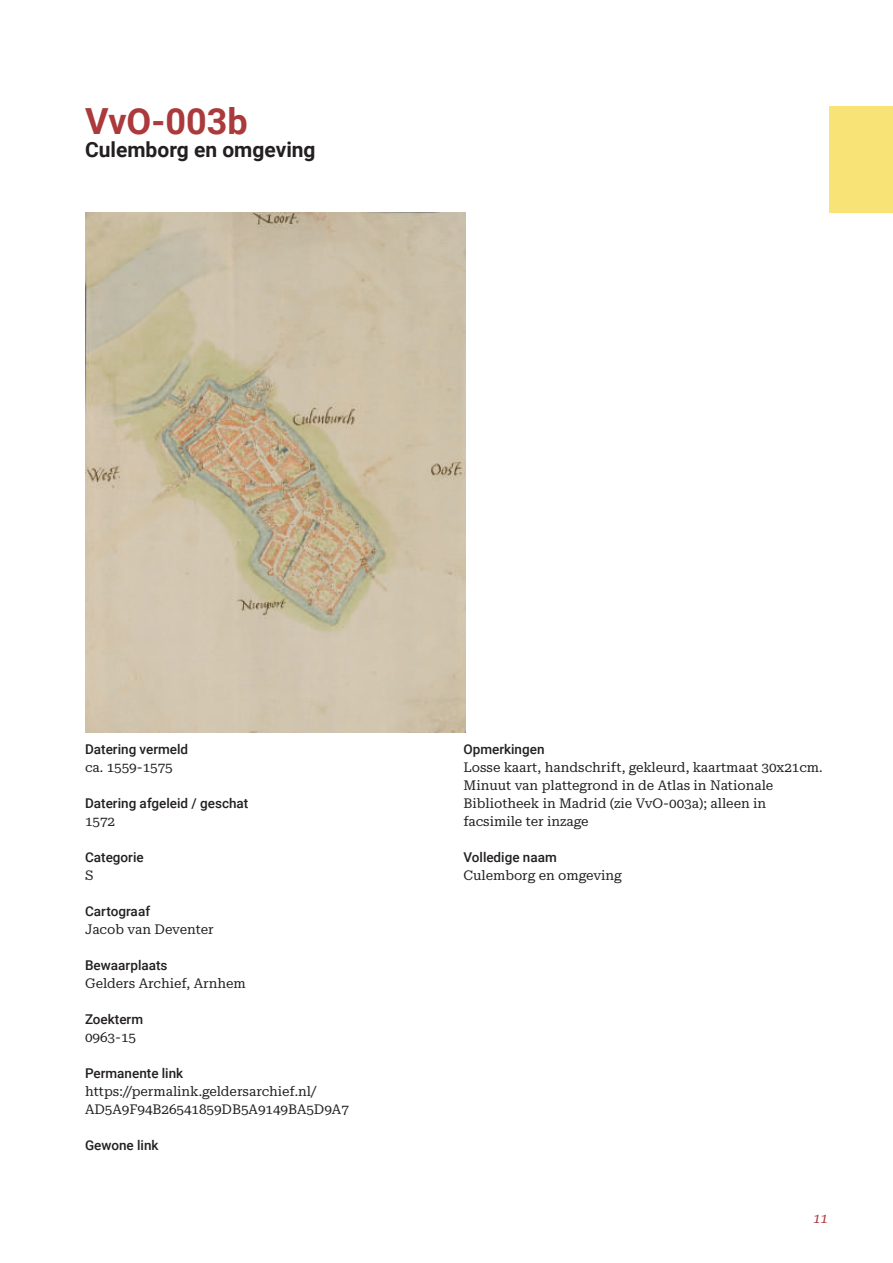
<style>
.page{position:relative;width:893px;height:1263px;background:#fff}
.page>*{position:absolute;margin:0;border:0;box-sizing:border-box;transform-origin:0 0}
.t1{font:700 36px "Roboto";color:#aa3a3c}
.t2{font:700 21px "Roboto";color:#231f20}
.t3{font:13.5px/18px "Roboto Serif 20 pt";color:#231f20}
.t4{font:500 13.5px "Roboto";color:#231f20}
.t5{font:italic 13.5px "Roboto Serif 20 pt";color:#aa3a3c}
</style>
<div class="page">
<img style="left:85px;top:213px;width:381px;height:519px">
<div style="left:829px;top:106px;width:64px;height:107px;background:#f8e476"></div>
<h1 class="t1" style="left:85px;top:101px;width:164px">VvO-003b</h1>
<h2 class="t2" style="left:85px;top:137px;width:232px">Culemborg en omgeving</h2>
<p class="t4" style="left:85px;top:742px;width:105px">Datering vermeld</p>
<p class="t3" style="left:85px;top:760px;width:89px">ca. 1559-1575</p>
<p class="t4" style="left:85px;top:796px;width:165px">Datering afgeleid / geschat</p>
<p class="t3" style="left:85px;top:814px;width:32px">1572</p>
<p class="t4" style="left:85px;top:850px;width:60px">Categorie</p>
<p class="t3" style="left:85px;top:868px;width:10px">S</p>
<p class="t4" style="left:85px;top:904px;width:67px">Cartograaf</p>
<p class="t3" style="left:85px;top:922px;width:130px">Jacob van Deventer</p>
<p class="t4" style="left:85px;top:958px;width:84px">Bewaarplaats</p>
<p class="t3" style="left:85px;top:976px;width:162px">Gelders Archief, Arnhem</p>
<p class="t4" style="left:85px;top:1012px;width:60px">Zoekterm</p>
<p class="t3" style="left:85px;top:1030px;width:53px">0963-15</p>
<p class="t4" style="left:85px;top:1066px;width:100px">Permanente link</p>
<p class="t3" style="left:85px;top:1084px;width:265px">https://permalink.geldersarchief.nl/<br>AD5A9F94B26541859DB5A9149BA5D9A7</p>
<p class="t4" style="left:85px;top:1138px;width:75px">Gewone link</p>
<p class="t4" style="left:463px;top:742px;width:83px">Opmerkingen</p>
<p class="t3" style="left:463px;top:760px;width:361px">Losse kaart, handschrift, gekleurd, kaartmaat 30x21cm.<br>Minuut van plattegrond in de Atlas in Nationale Bibliotheek in Madrid (zie VvO-003a); alleen in facsimile ter inzage</p>
<p class="t4" style="left:463px;top:850px;width:95px">Volledige naam</p>
<p class="t3" style="left:463px;top:868px;width:160px">Culemborg en omgeving</p>
<p class="t5" style="left:813px;top:1213px;width:17px">11</p>
</div>
